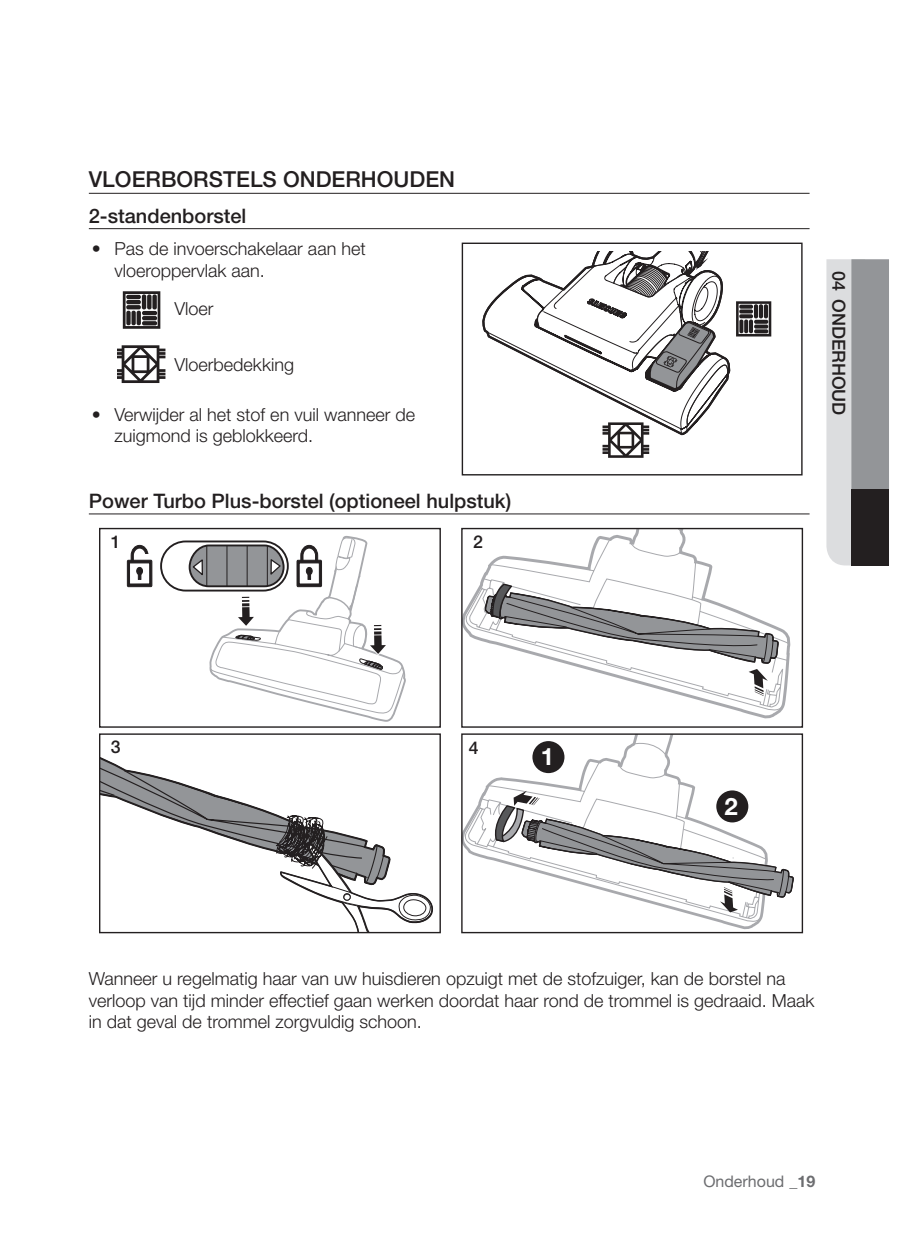
<style>
.page{position:relative;width:906px;height:1248px;background:#fff}
.page>*{position:absolute;margin:0;border:0;box-sizing:border-box;transform-origin:0 0}
.t1{font:700 24px "Helvetica Neue LT Pro";color:#fff}
.Level_1_Title{font:500 22px "Helvetica Neue LT Pro";color:#231f20}
.Level_2_Title{font:500 20px "Helvetica Neue LT Pro";color:#231f20}
.Level_1_Body{font:300 18px/21.6px "Helvetica Neue LT Pro";color:#231f20}
.t2{font:500 18px "Helvetica Neue LT Pro";color:#231f20}
.t3{font:500 17.6px "Helvetica Neue LT Pro";color:#231f20}
.t4{font:16px "Helvetica Neue LT Pro";color:#6c6d70}
.s1{font-weight:700}
</style>
<div class="page">
<svg style="left:826px;top:259px;width:62px;height:306px;background:#b7b8bb"></svg>
<div style="left:851px;top:489px;width:37px;height:76px;background:#231f20"></div>
<hr style="left:89px;top:193px;width:720px;height:1px;background:#231f20">
<hr style="left:89px;top:228px;width:720px;height:1px;background:#231f20">
<hr style="left:89px;top:513px;width:720px;height:1px;background:#231f20">
<svg style="left:123px;top:291px;width:37px;height:38px"></svg>
<hr style="left:126px;top:295px;width:15px;height:4px;background:#231f20;border-radius:2px">
<hr style="left:126px;top:300px;width:15px;height:4px;background:#231f20;border-radius:2px">
<svg style="left:126px;top:305px;width:15px;height:4px"></svg>
<hr style="left:142px;top:311px;width:15px;height:4px;background:#231f20;border-radius:2px">
<hr style="left:142px;top:316px;width:15px;height:4px;background:#231f20;border-radius:2px">
<svg style="left:142px;top:321px;width:15px;height:4px"></svg>
<div style="left:152px;top:294px;width:5px;height:15px;background:#231f20;border-radius:2px"></div>
<svg style="left:147px;top:294px;width:4px;height:15px"></svg>
<hr style="left:142px;top:294px;width:4px;height:15px;background:#231f20;border-radius:2px">
<div style="left:136px;top:311px;width:5px;height:14px;background:#231f20;border-radius:2px"></div>
<div style="left:131px;top:311px;width:5px;height:14px;background:#231f20;border-radius:2px"></div>
<div style="left:126px;top:311px;width:5px;height:14px;background:#231f20;border-radius:2px"></div>
<svg style="left:117px;top:345px;width:48px;height:38px"></svg>
<div style="left:461px;top:243px;width:341px;height:232px;border:1px solid #231f20"></div>
<svg style="left:736px;top:301px;width:35px;height:35px"></svg>
<svg style="left:739px;top:305px;width:13px;height:4px"></svg>
<svg style="left:739px;top:309px;width:13px;height:4px"></svg>
<svg style="left:739px;top:314px;width:13px;height:4px"></svg>
<svg style="left:753px;top:320px;width:14px;height:4px"></svg>
<svg style="left:753px;top:324px;width:14px;height:4px"></svg>
<svg style="left:753px;top:329px;width:14px;height:4px"></svg>
<svg style="left:763px;top:304px;width:4px;height:14px"></svg>
<svg style="left:758px;top:304px;width:4px;height:14px"></svg>
<svg style="left:753px;top:304px;width:4px;height:14px"></svg>
<svg style="left:748px;top:319px;width:4px;height:14px"></svg>
<svg style="left:743px;top:319px;width:4px;height:14px"></svg>
<svg style="left:739px;top:319px;width:4px;height:14px"></svg>
<svg style="left:486px;top:251px;width:243px;height:207px"></svg>
<svg style="left:99px;top:527px;width:342px;height:201px"></svg>
<svg style="left:461px;top:527px;width:342px;height:201px"></svg>
<svg style="left:99px;top:733px;width:342px;height:201px"></svg>
<svg style="left:461px;top:733px;width:342px;height:201px"></svg>
<div style="left:531px;top:740px;width:34px;height:34px;background:#231f20;border-radius:50%"></div>
<div style="left:530px;top:739px;width:36px;height:36px;border:2px solid #fff;border-radius:50%"></div>
<div style="left:715px;top:789px;width:34px;height:34px;background:#231f20;border-radius:50%"></div>
<div style="left:714px;top:788px;width:36px;height:36px;border:2px solid #fff;border-radius:50%"></div>
<p class="Level_1_Title" style="left:89px;top:166px;width:367px">VLOERBORSTELS ONDERHOUDEN</p>
<p class="Level_2_Title" style="left:89px;top:204px;width:159px">2-standenborstel</p>
<p class="Level_1_Body" style="left:114px;top:238px;width:253px;text-indent:-23px">• Pas de invoerschakelaar aan het vloeroppervlak aan.</p>
<p class="Level_1_Body" style="left:174px;top:297px;width:41px">Vloer</p>
<p class="Level_1_Body" style="left:174px;top:354px;width:121px">Vloerbedekking</p>
<p class="Level_1_Body" style="left:114px;top:403px;width:302px;text-indent:-23px">• Verwijder al het stof en vuil wanneer de zuigmond is geblokkeerd.</p>
<p class="Level_2_Title" style="left:89px;top:489px;width:424px">Power Turbo Plus-borstel (optioneel hulpstuk)</p>
<p class="t3" style="left:111px;top:531px;width:11px">1</p>
<p class="t3" style="left:473px;top:531px;width:11px">2</p>
<p class="t2" style="left:849px;top:271px;width:144px;rotate:90deg">04 Onderhoud</p>
<p class="t3" style="left:111px;top:736px;width:11px">3</p>
<p class="t3" style="left:468px;top:737px;width:11px">4</p>
<p class="t1" style="left:540px;top:741px;width:15px">1</p>
<p class="t1" style="left:724px;top:791px;width:15px">2</p>
<p class="Level_1_Body" style="left:89px;top:967px;width:726px">Wanneer u regelmatig haar van uw huisdieren opzuigt met de stofzuiger, kan de borstel na verloop van tijd minder effectief gaan werken doordat haar rond de trommel is gedraaid. Maak in dat geval de trommel zorgvuldig schoon.</p>
<p class="t4" style="left:703px;top:1171px;width:113px">Onderhoud <span class="s1">_19</span></p>
</div>
